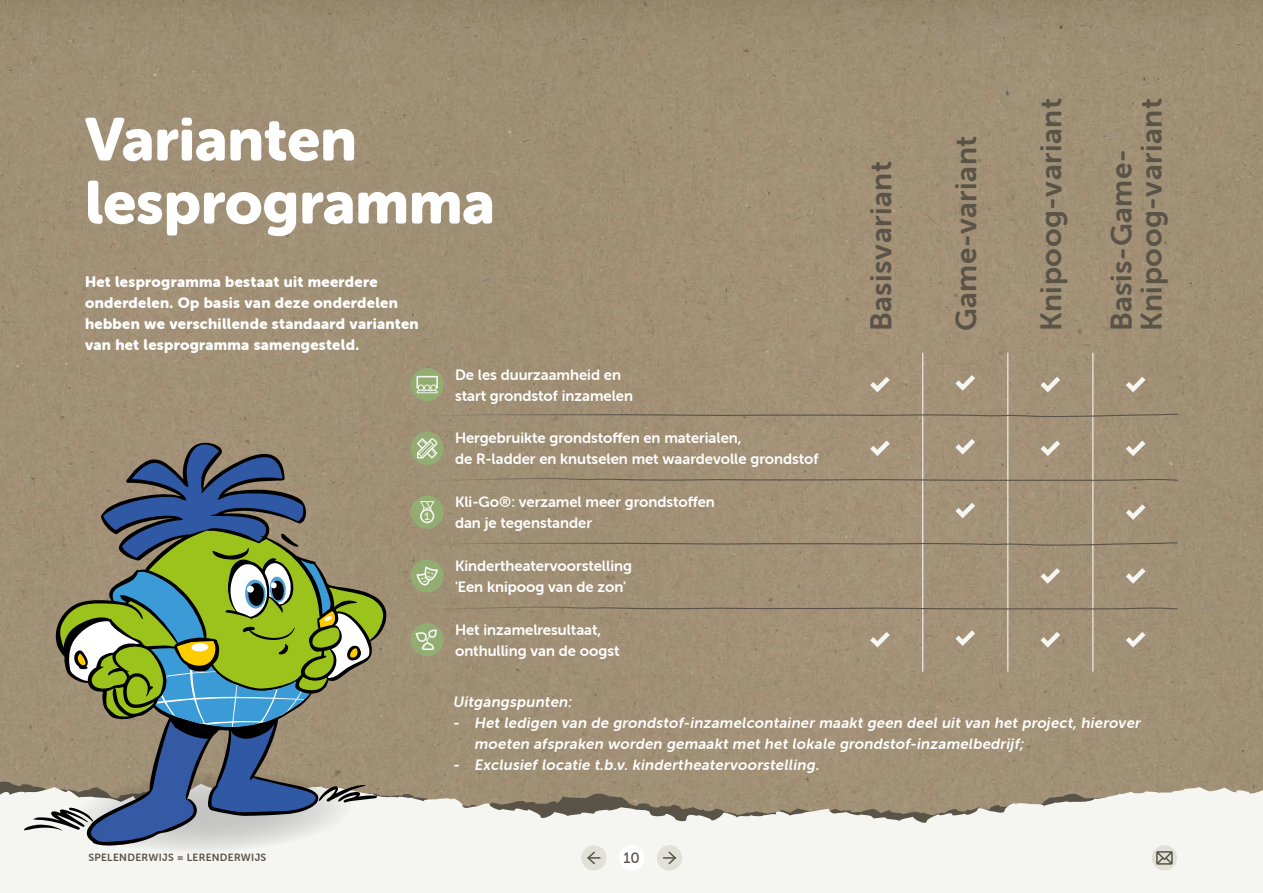
<style>
.page{position:relative;width:1263px;height:893px;background:#fff}
.page>*{position:absolute;margin:0;border:0;box-sizing:border-box;transform-origin:0 0}
.t1{font:60px/63px "Museo Sans Rounded 900";color:#fff}
.t2{font:30px/30px "Museo Sans Rounded 700";letter-spacing:.02em;color:#595348}
.t3{font:15px/21px "Museo Sans Rounded 700";color:#fff}
.t4{font:italic 15px/21px "Museo Sans Rounded 700";color:#fff}
.t5{font:15px/21px "Museo Sans Rounded 900";letter-spacing:.02em;color:#fff}
.t6{font:15px "Museo Sans Rounded 500";color:#595348}
.t7{font:10.5px "Museo Sans Rounded 700";letter-spacing:.03em;color:#595348}
</style>
<div class="page">
<div style="left:0;top:0;width:1263px;height:781px;background:#a19076"></div>
<hr style="left:922px;top:353px;width:1px;height:63px;background:#f5f5f2">
<hr style="left:1092px;top:353px;width:1px;height:63px;background:#f5f5f2">
<hr style="left:922px;top:416px;width:1px;height:64px;background:#f5f5f2">
<hr style="left:1092px;top:416px;width:1px;height:64px;background:#f5f5f2">
<hr style="left:922px;top:480px;width:1px;height:64px;background:#f5f5f2">
<hr style="left:1092px;top:480px;width:1px;height:64px;background:#f5f5f2">
<hr style="left:922px;top:544px;width:1px;height:64px;background:#f5f5f2">
<hr style="left:1092px;top:544px;width:1px;height:64px;background:#f5f5f2">
<hr style="left:922px;top:608px;width:1px;height:64px;background:#f5f5f2">
<hr style="left:1092px;top:608px;width:1px;height:64px;background:#f5f5f2">
<hr style="left:1007px;top:353px;width:1px;height:63px;background:#f5f5f2">
<hr style="left:1007px;top:416px;width:1px;height:64px;background:#f5f5f2">
<hr style="left:1007px;top:480px;width:1px;height:64px;background:#f5f5f2">
<hr style="left:1007px;top:544px;width:1px;height:64px;background:#f5f5f2">
<hr style="left:1007px;top:608px;width:1px;height:64px;background:#f5f5f2">
<div style="left:411px;top:368px;width:33px;height:33px;background:#93ac72;border-radius:50%"></div>
<svg style="left:416px;top:376px;width:22px;height:17px"></svg>
<svg style="left:867px;top:374px;width:26px;height:22px"></svg>
<svg style="left:952px;top:372px;width:26px;height:22px"></svg>
<svg style="left:1037px;top:374px;width:26px;height:22px"></svg>
<svg style="left:1123px;top:374px;width:26px;height:22px"></svg>
<div style="left:411px;top:432px;width:33px;height:33px;background:#93ac72;border-radius:50%"></div>
<svg style="left:417px;top:438px;width:20px;height:21px"></svg>
<svg style="left:867px;top:437px;width:26px;height:22px"></svg>
<svg style="left:952px;top:436px;width:26px;height:22px"></svg>
<svg style="left:1037px;top:437px;width:26px;height:22px"></svg>
<svg style="left:1123px;top:437px;width:26px;height:22px"></svg>
<div style="left:411px;top:496px;width:33px;height:33px;background:#93ac72;border-radius:50%"></div>
<svg style="left:420px;top:501px;width:14px;height:22px"></svg>
<svg style="left:952px;top:499px;width:26px;height:22px"></svg>
<svg style="left:1123px;top:501px;width:26px;height:22px"></svg>
<div style="left:411px;top:559px;width:33px;height:33px;background:#93ac72;border-radius:50%"></div>
<svg style="left:416px;top:566px;width:22px;height:20px"></svg>
<svg style="left:1037px;top:565px;width:26px;height:22px"></svg>
<svg style="left:1123px;top:565px;width:26px;height:22px"></svg>
<div style="left:411px;top:623px;width:33px;height:33px;background:#93ac72;border-radius:50%"></div>
<svg style="left:415px;top:629px;width:22px;height:21px"></svg>
<svg style="left:867px;top:629px;width:26px;height:22px"></svg>
<svg style="left:952px;top:627px;width:26px;height:22px"></svg>
<svg style="left:1037px;top:629px;width:26px;height:22px"></svg>
<svg style="left:1123px;top:629px;width:26px;height:22px"></svg>
<svg style="left:420px;top:413px;width:759px;height:5px;background:#93846d"></svg>
<svg style="left:420px;top:542px;width:759px;height:4px;background:#8f816b"></svg>
<svg style="left:420px;top:477px;width:759px;height:5px;background:#93856d"></svg>
<svg style="left:420px;top:606px;width:759px;height:4px;background:#8f816a"></svg>
<svg style="left:0;top:779px;width:834px;height:114px;fill:#f5f5f2"></svg>
<svg style="left:835px;top:781px;width:428px;height:3px"></svg>
<svg style="left:834px;top:784px;width:429px;height:109px;fill:#f5f5f2"></svg>
<div style="left:581px;top:845px;width:25px;height:25px;background:#e1e1d9;border-radius:50%"></div>
<svg style="left:587px;top:851px;width:13px;height:14px"></svg>
<div style="left:619px;top:845px;width:25px;height:25px;background:#fff;border-radius:50%"></div>
<div style="left:657px;top:845px;width:25px;height:25px;background:#e1e1d9;border-radius:50%"></div>
<svg style="left:663px;top:851px;width:14px;height:14px"></svg>
<div style="left:1152px;top:845px;width:25px;height:25px;background:#e1e1d9;border-radius:50%"></div>
<svg style="left:1156px;top:851px;width:17px;height:14px"></svg>
<div style="left:48px;top:434px;width:338px;height:10px;background:#a29176"></div>
<svg style="left:24px;top:444px;width:381px;height:413px;background:#889079"></svg>
<div style="left:191px;top:643px;width:17px;height:9px;background:#fff;border-radius:50%"></div>
<h1 class="t1" style="left:85px;top:108px;width:411px">Varianten lesprogramma</h1>
<p class="t5" style="left:85px;top:271px;width:335px">Het lesprogramma bestaat uit meerdere onderdelen. Op basis van deze onderdelen hebben we verschillende standaard varianten van het lesprogramma samengesteld.</p>
<p class="t3" style="left:455px;top:364px;width:179px">De les duurzaamheid en start grondstof inzamelen</p>
<p class="t3" style="left:455px;top:428px;width:365px">Hergebruikte grondstoffen en materialen,<br>de R-ladder en knutselen met waardevolle grondstof</p>
<p class="t3" style="left:455px;top:492px;width:261px">Kli-Go®: verzamel meer grondstoffen dan je tegenstander</p>
<p class="t3" style="left:455px;top:555px;width:179px">Kindertheatervoorstelling 'Een knipoog van de zon'</p>
<p class="t3" style="left:455px;top:619px;width:166px">Het inzamelresultaat, onthulling van de oogst</p>
<h2 class="t2" style="left:866px;top:331px;width:172px;rotate:-90deg">Basisvariant</h2>
<h2 class="t2" style="left:951px;top:331px;width:197px;rotate:-90deg">Game-variant</h2>
<h2 class="t2" style="left:1036px;top:331px;width:235px;rotate:-90deg">Knipoog-variant</h2>
<h2 class="t2" style="left:1106px;top:331px;width:235px;rotate:-90deg">Basis-Game-<br>Knipoog-variant</h2>
<p class="t4" style="left:453px;top:691px;width:123px">Uitgangspunten:</p>
<p class="t4" style="left:474px;top:712px;width:670px;text-indent:-21px">- Het ledigen van de grondstof-inzamelcontainer maakt geen deel uit van het project, hierover moeten afspraken worden gemaakt met het lokale grondstof-inzamelbedrijf;</p>
<p class="t4" style="left:453px;top:754px;width:370px">- Exclusief locatie t.b.v. kindertheatervoorstelling.</p>
<p class="t7" style="left:88px;top:852px;width:179px">SPELENDERWIJS = LERENDERWIJS</p>
<p class="t6" style="left:623px;top:850px;width:18px">10</p>
</div>
